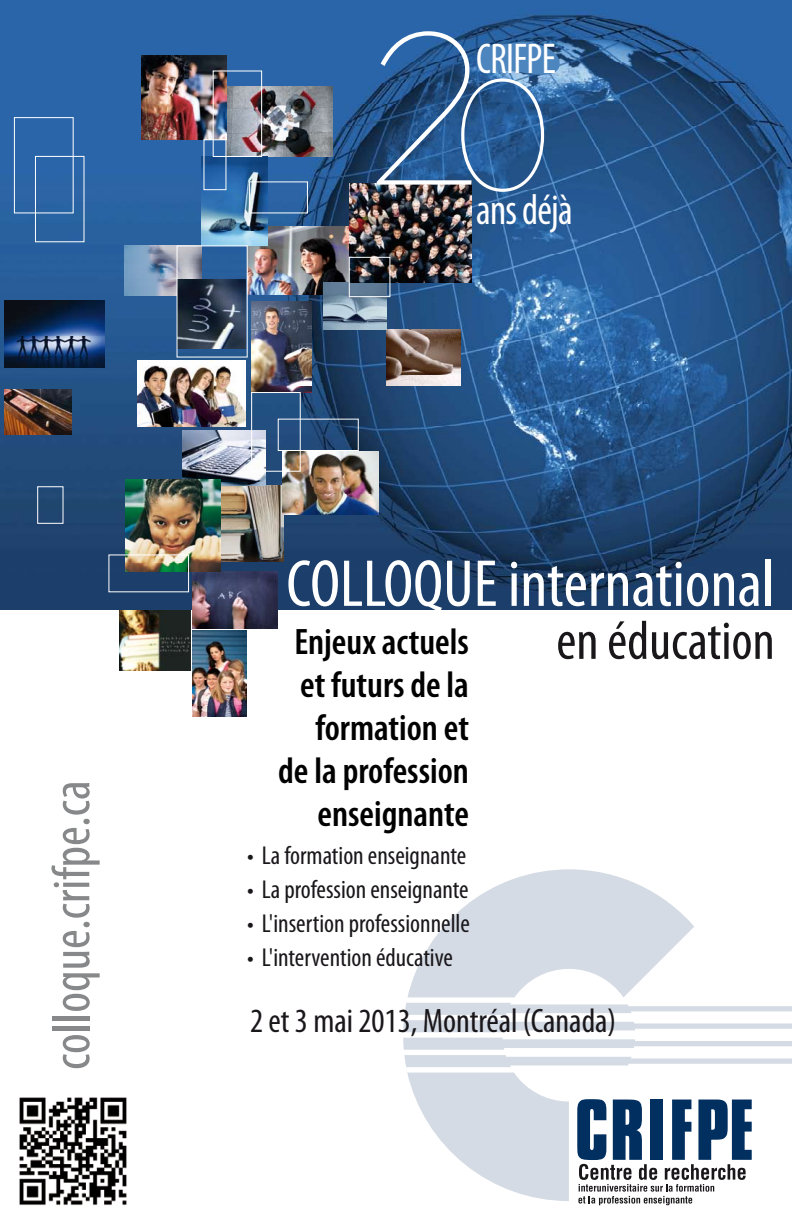
<style>
.page{position:relative;width:792px;height:1224px;background:#fff}
.page>*{position:absolute;margin:0;border:0;box-sizing:border-box;transform-origin:0 0}
.t1{font:100 216px "Gotham";color:#fff;scale:.93 1}
.t2{font:condensed 67px "Myriad Pro";color:#fff}
.t3{font:condensed 55px "Myriad Pro";color:#1a171b}
.t4{font:condensed 54px "Myriad Pro";color:#878889}
.t5{font:condensed 43.2px "Myriad Pro";letter-spacing:-.015em;color:#fff;scale:.93 1}
.t6{font:600 condensed 37px/43px "Myriad Pro";color:#000;text-align:right}
.t7{font:condensed 34px "Myriad Pro";color:#1a171b}
.t8{font:condensed 26px "Myriad Pro";color:#1a171b}
.s1{font-size:156.6px}
</style>
<div class="page">
<img style="left:0;top:0;width:792px;height:610px">
<svg style="left:403px;top:1003px;width:389px;height:29px"></svg>
<svg style="left:403px;top:1038px;width:389px;height:29px"></svg>
<svg style="left:407px;top:869px;width:287px;height:128px"></svg>
<svg style="left:407px;top:1073px;width:162px;height:128px"></svg>
<img style="left:248px;top:226px;width:101px;height:69px">
<svg style="left:577px;top:1099px;width:175px;height:106px"></svg>
<img style="left:125px;top:245px;width:76px;height:51px">
<img style="left:192px;top:630px;width:54px;height:87px">
<img style="left:137px;top:361px;width:108px;height:65px">
<img style="left:179px;top:279px;width:67px;height:69px">
<img style="left:251px;top:302px;width:61px;height:91px">
<img style="left:221px;top:486px;width:62px;height:75px">
<img style="left:386px;top:329px;width:75px;height:56px">
<img style="left:324px;top:282px;width:62px;height:47px">
<div style="left:14px;top:117px;width:59px;height:96px;border:1px solid #fff"></div>
<div style="left:35px;top:156px;width:49px;height:86px;border:1px solid #fff"></div>
<div style="left:37px;top:486px;width:27px;height:38px;border:1px solid #fff"></div>
<img style="left:183px;top:431px;width:83px;height:55px">
<img style="left:226px;top:86px;width:106px;height:71px">
<img style="left:201px;top:157px;width:67px;height:88px">
<img style="left:120px;top:611px;width:71px;height:59px">
<div style="left:249px;top:182px;width:59px;height:31px;border:1px solid #fff"></div>
<img style="left:192px;top:572px;width:86px;height:57px">
<img style="left:125px;top:479px;width:96px;height:93px">
<div style="left:108px;top:554px;width:81px;height:38px;border:1px solid #fff"></div>
<img style="left:4px;top:389px;width:67px;height:46px">
<img style="left:4px;top:300px;width:101px;height:67px">
<img style="left:142px;top:55px;width:84px;height:85px">
<img style="left:349px;top:184px;width:122px;height:98px">
<img style="left:283px;top:451px;width:95px;height:64px">
<div style="left:349px;top:257px;width:41px;height:40px;border:1px solid #fff"></div>
<div style="left:278px;top:419px;width:81px;height:32px;border:1px solid #fff"></div>
<div style="left:251px;top:392px;width:50px;height:80px;border:1px solid #fff"></div>
<div style="left:213px;top:71px;width:49px;height:86px;border:1px solid #fff"></div>
<div style="left:204px;top:139px;width:22px;height:51px;border:1px solid #fff"></div>
<div style="left:177px;top:245px;width:71px;height:113px;border:1px solid #fff"></div>
<img style="left:19px;top:1097px;width:108px;height:108px">
<svg style="left:478px;top:40px;width:84px;height:40px;background:#4c81b8"></svg>
<h3 class="t4" style="left:39px;top:1070px;width:291px;rotate:-90deg">colloque.crifpe.ca</h3>
<h1 class="t1" style="left:369px;top:-7px;width:201px">2<span class="s1">0</span></h1>
<h3 class="t5" style="left:476px;top:183px;width:105px">ans déjà</h3>
<h3 class="t5" style="left:476px;top:33px;width:87px">CRIFPE</h3>
<h2 class="t2" style="left:286px;top:543px;width:490px">COLLOQUE international</h2>
<h3 class="t3" style="left:556px;top:607px;width:220px">en éducation</h3>
<h3 class="t6" style="left:278px;top:620px;width:192px">Enjeux actuels et futurs de la formation et de la profession enseignante</h3>
<p class="t8" style="left:247px;top:840px;width:221px">• La formation enseignante</p>
<p class="t8" style="left:247px;top:874px;width:223px">• La profession enseignante</p>
<p class="t8" style="left:247px;top:908px;width:224px">• L'insertion professionnelle</p>
<p class="t8" style="left:247px;top:942px;width:207px">• L'intervention éducative</p>
<h3 class="t7" style="left:250px;top:1000px;width:368px">2 et 3 mai 2013, Montréal (Canada)</h3>
</div>
